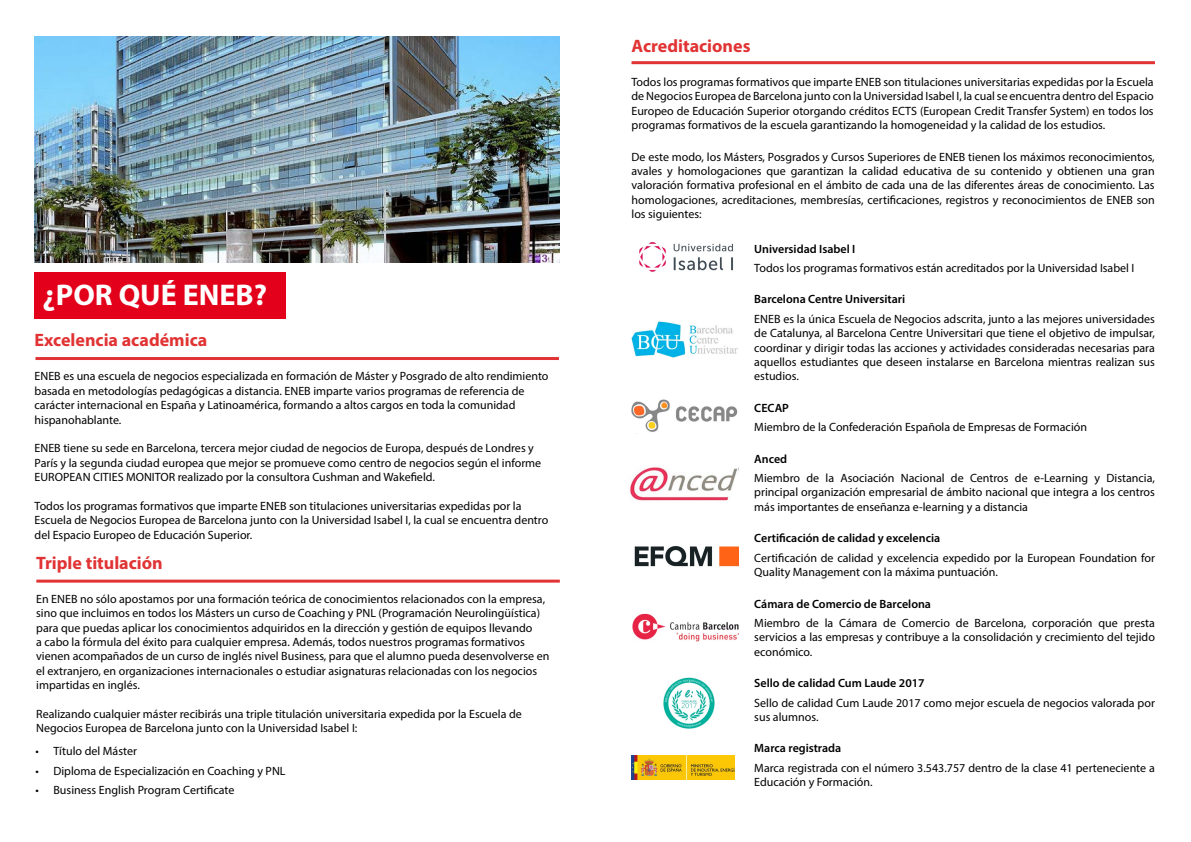
<style>
.page{position:relative;width:1191px;height:842px;background:#fff}
.page>*{position:absolute;margin:0;border:0;box-sizing:border-box;transform-origin:0 0}
.t1{font:700 30px "Myriad Pro";color:#fff}
.t2{font:700 18px "Myriad Pro";color:#e13334}
.t3{font:12px/14.4px "Myriad Pro";color:#000}
.t4{font:600 12px "Myriad Pro";color:#000}
</style>
<div class="page">
<div style="left:35px;top:273px;width:251px;height:46px;background:#e2001a"></div>
<img style="left:35px;top:36px;width:524px;height:226px">
<hr style="left:35px;top:357px;width:524px;height:3px;background:#e13334">
<hr style="left:36px;top:580px;width:524px;height:3px;background:#e13334">
<hr style="left:631px;top:61px;width:524px;height:3px;background:#e13334">
<img style="left:639px;top:241px;width:94px;height:31px">
<img style="left:632px;top:755px;width:103px;height:25px">
<img style="left:663px;top:677px;width:51px;height:52px">
<img style="left:634px;top:546px;width:105px;height:21px">
<img style="left:631px;top:321px;width:107px;height:36px">
<img style="left:631px;top:400px;width:107px;height:34px">
<img style="left:630px;top:466px;width:108px;height:35px">
<img style="left:632px;top:613px;width:106px;height:29px">
<h1 class="t1" style="left:43px;top:275px;width:226px">¿POR QUÉ ENEB?</h1>
<h2 class="t2" style="left:35px;top:329px;width:174px">Excelencia académica</h2>
<p class="t3" style="left:35px;top:369px;width:515px">ENEB es una escuela de negocios especializada en formación de Máster y Posgrado de alto rendimiento basada en metodologías pedagógicas a distancia. ENEB imparte varios programas de referencia de carácter internacional en España y Latinoamérica, formando a altos cargos en toda la comunidad hispanohablante.</p>
<p class="t3" style="left:35px;top:441px;width:508px">ENEB tiene su sede en Barcelona, tercera mejor ciudad de negocios de Europa, después de Londres y<br>París y la segunda ciudad europea que mejor se promueve como centro de negocios según el informe<br>EUROPEAN CITIES MONITOR realizado por la consultora Cushman and Wakefield.</p>
<p class="t3" style="left:35px;top:498px;width:515px">Todos los programas formativos que imparte ENEB son titulaciones universitarias expedidas por la<br>Escuela de Negocios Europea de Barcelona junto con la Universidad Isabel I, la cual se encuentra dentro del Espacio Europeo de Educación Superior.</p>
<h2 class="t2" style="left:36px;top:551px;width:128px">Triple titulación</h2>
<p class="t3" style="left:36px;top:591px;width:515px">En ENEB no sólo apostamos por una formación teórica de conocimientos relacionados con la empresa, sino que incluimos en todos los Másters un curso de Coaching y PNL (Programación Neurolingüística) para que puedas aplicar los conocimientos adquiridos en la dirección y gestión de equipos llevando<br>a cabo la fórmula del éxito para cualquier empresa. Además, todos nuestros programas formativos vienen acompañados de un curso de inglés nivel Business, para que el alumno pueda desenvolverse en el extranjero, en organizaciones internacionales o estudiar asignaturas relacionadas con los negocios impartidas en inglés.</p>
<p class="t3" style="left:36px;top:707px;width:487px">Realizando cualquier máster recibirás una triple titulación universitaria expedida por la Escuela de<br>Negocios Europea de Barcelona junto con la Universidad Isabel I:</p>
<p class="t3" style="left:35px;top:744px;width:103px">• Título del Máster</p>
<p class="t3" style="left:35px;top:763px;width:252px">• Diploma de Especialización en Coaching y PNL</p>
<p class="t3" style="left:35px;top:783px;width:200px">• Business English Program Certificate</p>
<h2 class="t2" style="left:631px;top:34px;width:120px">Acreditaciones</h2>
<p class="t3" style="left:631px;top:75px;width:524px;text-align:justify">Todos los programas formativos que imparte ENEB son titulaciones universitarias expedidas por la Escuela de Negocios Europea de Barcelona junto con la Universidad Isabel I, la cual se encuentra dentro del Espacio Europeo de Educación Superior otorgando créditos ECTS (European Credit Transfer System) en todos los programas formativos de la escuela garantizando la homogeneidad y la calidad de los estudios.</p>
<p class="t3" style="left:631px;top:149px;width:525px;text-align:justify">De este modo, los Másters, Posgrados y Cursos Superiores de ENEB tienen los máximos reconocimientos, avales y homologaciones que garantizan la calidad educativa de su contenido y obtienen una gran valoración formativa profesional en el ámbito de cada una de las diferentes áreas de conocimiento. Las homologaciones, acreditaciones, membresías, certificaciones, registros y reconocimientos de ENEB son los siguientes:</p>
<p class="t4" style="left:754px;top:241px;width:103px">Universidad Isabel I</p>
<p class="t3" style="left:754px;top:261px;width:382px">Todos los programas formativos están acreditados por la Universidad Isabel I</p>
<p class="t4" style="left:754px;top:292px;width:152px">Barcelona Centre Universitari</p>
<p class="t3" style="left:754px;top:311px;width:402px;text-align:justify">ENEB es la única Escuela de Negocios adscrita, junto a las mejores universidades de Catalunya, al Barcelona Centre Universitari que tiene el objetivo de impulsar, coordinar y dirigir todas las acciones y actividades consideradas necesarias para aquellos estudiantes que deseen instalarse en Barcelona mientras realizan sus estudios.</p>
<p class="t4" style="left:754px;top:400px;width:36px">CECAP</p>
<p class="t3" style="left:754px;top:420px;width:334px">Miembro de la Confederación Española de Empresas de Formación</p>
<p class="t4" style="left:754px;top:451px;width:34px">Anced</p>
<p class="t3" style="left:754px;top:471px;width:402px;text-align:justify">Miembro de la Asociación Nacional de Centros de e-Learning y Distancia, principal organización empresarial de ámbito nacional que integra a los centros más importantes de enseñanza e-learning y a distancia</p>
<p class="t4" style="left:754px;top:531px;width:187px">Certificación de calidad y excelencia</p>
<p class="t3" style="left:754px;top:550px;width:402px">Certificación de calidad y excelencia expedido por la European Foundation for<br>Quality Management con la máxima puntuación.</p>
<p class="t4" style="left:754px;top:596px;width:178px">Cámara de Comercio de Barcelona</p>
<p class="t3" style="left:754px;top:615px;width:402px;text-align:justify">Miembro de la Cámara de Comercio de Barcelona, corporación que presta servicios a las empresas y contribuye a la consolidación y crecimiento del tejido económico.</p>
<p class="t4" style="left:754px;top:675px;width:172px">Sello de calidad Cum Laude 2017</p>
<p class="t3" style="left:754px;top:695px;width:402px">Sello de calidad Cum Laude 2017 como mejor escuela de negocios valorada por sus alumnos.</p>
<p class="t4" style="left:754px;top:741px;width:88px">Marca registrada</p>
<p class="t3" style="left:754px;top:760px;width:402px">Marca registrada con el número 3.543.757 dentro de la clase 41 perteneciente a<br>Educación y Formación.</p>
</div>
